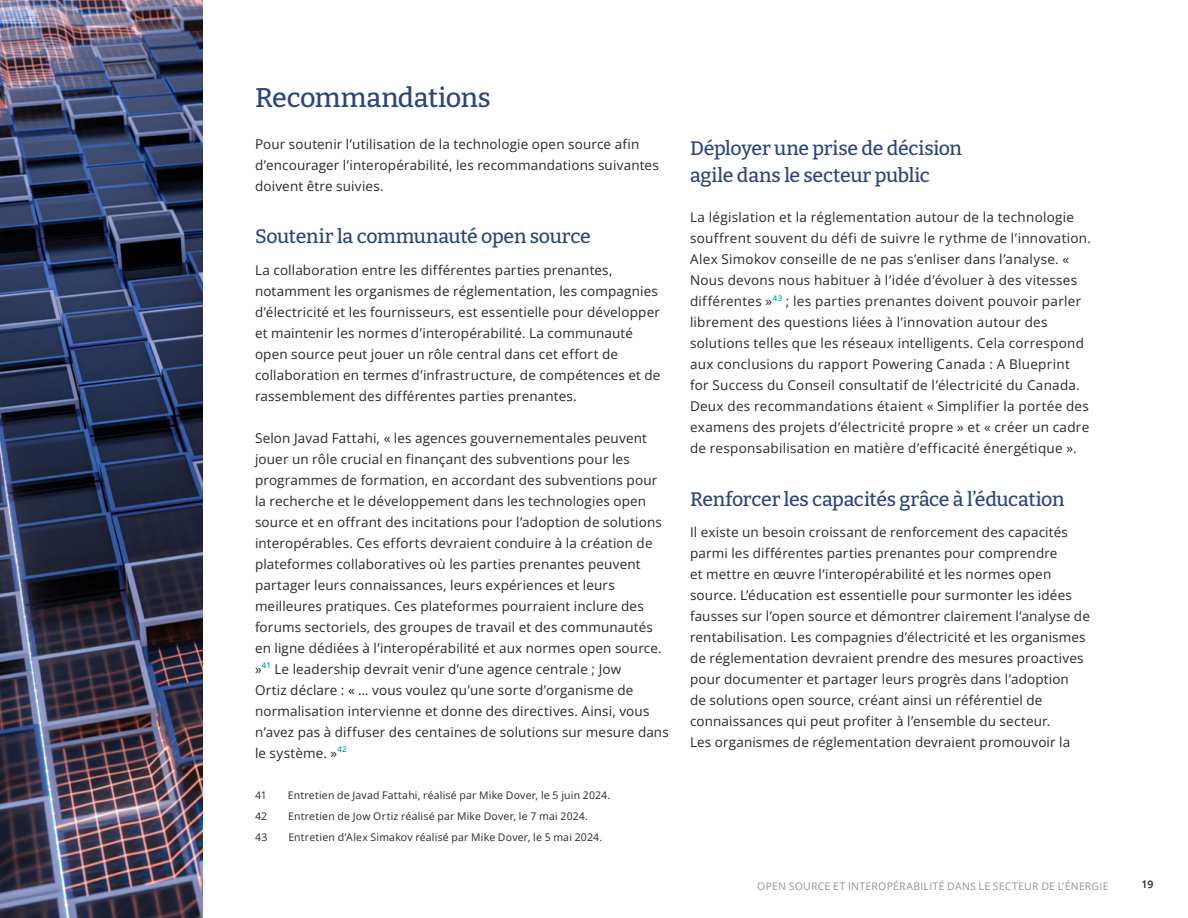
<style>
.page{position:relative;width:1188px;height:918px;background:#fff}
.page>*{position:absolute;margin:0;border:0;box-sizing:border-box;transform-origin:0 0}
.t1{font:500 27px "Bitter";letter-spacing:-.015em;color:#2d457e}
.t2{font:500 19.5px/27px "Bitter";letter-spacing:-.015em;color:#2d457e}
.t3{font:13.5px/21px "Open Sans";letter-spacing:.01em;color:#282828}
.t4{font:10.5px "Open Sans";letter-spacing:.02em;color:#282828}
.t5{font:10.5px "Open Sans";letter-spacing:.02em;color:#959595}
.t6{font:600 10.5px "Open Sans";color:#222}
</style>
<div class="page">
<img style="left:0;top:0;width:202px;height:918px">
<h1 class="t1" style="left:255px;top:80px;width:237px">Recommandations</h1>
<p class="t3" style="left:255px;top:133px;width:405px">Pour soutenir l’utilisation de la technologie open source afin d’encourager l’interopérabilité, les recommandations suivantes doivent être suivies.</p>
<h2 class="t2" style="left:255px;top:222px;width:337px">Soutenir la communauté open source</h2>
<p class="t3" style="left:255px;top:259px;width:407px">La collaboration entre les différentes parties prenantes, notamment les organismes de réglementation, les compagnies d’électricité et les fournisseurs, est essentielle pour développer et maintenir les normes d’interopérabilité. La communauté open source peut jouer un rôle central dans cet effort de collaboration en termes d’infrastructure, de compétences et de rassemblement des différentes parties prenantes.</p>
<p class="t3" style="left:255px;top:427px;width:415px">Selon Javad Fattahi, « les agences gouvernementales peuvent jouer un rôle crucial en finançant des subventions pour les programmes de formation, en accordant des subventions pour la recherche et le développement dans les technologies open source et en offrant des incitations pour l’adoption de solutions interopérables. Ces efforts devraient conduire à la création de plateformes collaboratives où les parties prenantes peuvent partager leurs connaissances, leurs expériences et leurs meilleures pratiques. Ces plateformes pourraient inclure des forums sectoriels, des groupes de travail et des communautés en ligne dédiées à l’interopérabilité et aux normes open source. »<sup>41</sup> Le leadership devrait venir d’une agence centrale ; Jow<br>Ortiz déclare : « … vous voulez qu’une sorte d’organisme de normalisation intervienne et donne des directives. Ainsi, vous n’avez pas à diffuser des centaines de solutions sur mesure dans le système. »<sup>42</sup></p>
<p class="t4" style="left:255px;top:788px;width:13px">41</p>
<p class="t4" style="left:288px;top:788px;width:324px">Entretien de Javad Fattahi, réalisé par Mike Dover, le 5 juin 2024.</p>
<p class="t4" style="left:255px;top:809px;width:14px">42</p>
<p class="t4" style="left:288px;top:809px;width:301px">Entretien de Jow Ortiz réalisé par Mike Dover, le 7 mai 2024.</p>
<p class="t4" style="left:255px;top:830px;width:14px">43</p>
<p class="t4" style="left:288px;top:830px;width:315px">Entretien d’Alex Simakov réalisé par Mike Dover, le 5 mai 2024.</p>
<h2 class="t2" style="left:690px;top:134px;width:274px">Déployer une prise de décision agile dans le secteur public</h2>
<p class="t3" style="left:690px;top:206px;width:403px">La législation et la réglementation autour de la technologie souffrent souvent du défi de suivre le rythme de l’innovation.<br>Alex Simokov conseille de ne pas s’enliser dans l’analyse. « Nous devons nous habituer à l’idée d’évoluer à des vitesses différentes »<sup>43</sup> ; les parties prenantes doivent pouvoir parler librement des questions liées à l’innovation autour des solutions telles que les réseaux intelligents. Cela correspond aux conclusions du rapport Powering Canada : A Blueprint for Success du Conseil consultatif de l’électricité du Canada.<br>Deux des recommandations étaient « Simplifier la portée des examens des projets d’électricité propre » et « créer un cadre de responsabilisation en matière d’efficacité énergétique ».</p>
<h2 class="t2" style="left:690px;top:485px;width:376px">Renforcer les capacités grâce à l’éducation</h2>
<p class="t3" style="left:690px;top:521px;width:401px">Il existe un besoin croissant de renforcement des capacités parmi les différentes parties prenantes pour comprendre<br>et mettre en œuvre l’interopérabilité et les normes open source. L’éducation est essentielle pour surmonter les idées fausses sur l’open source et démontrer clairement l’analyse de rentabilisation. Les compagnies d’électricité et les organismes de réglementation devraient prendre des mesures proactives pour documenter et partager leurs progrès dans l’adoption<br>de solutions open source, créant ainsi un référentiel de connaissances qui peut profiter à l’ensemble du secteur.<br>Les organismes de réglementation devraient promouvoir la</p>
<p class="t5" style="left:757px;top:879px;width:353px">OPEN SOURCE ET INTEROPÉRABILITÉ DANS LE SECTEUR DE L’ÉNERGIE</p>
<p class="t6" style="left:1142px;top:877px;width:13px">19</p>
</div>
